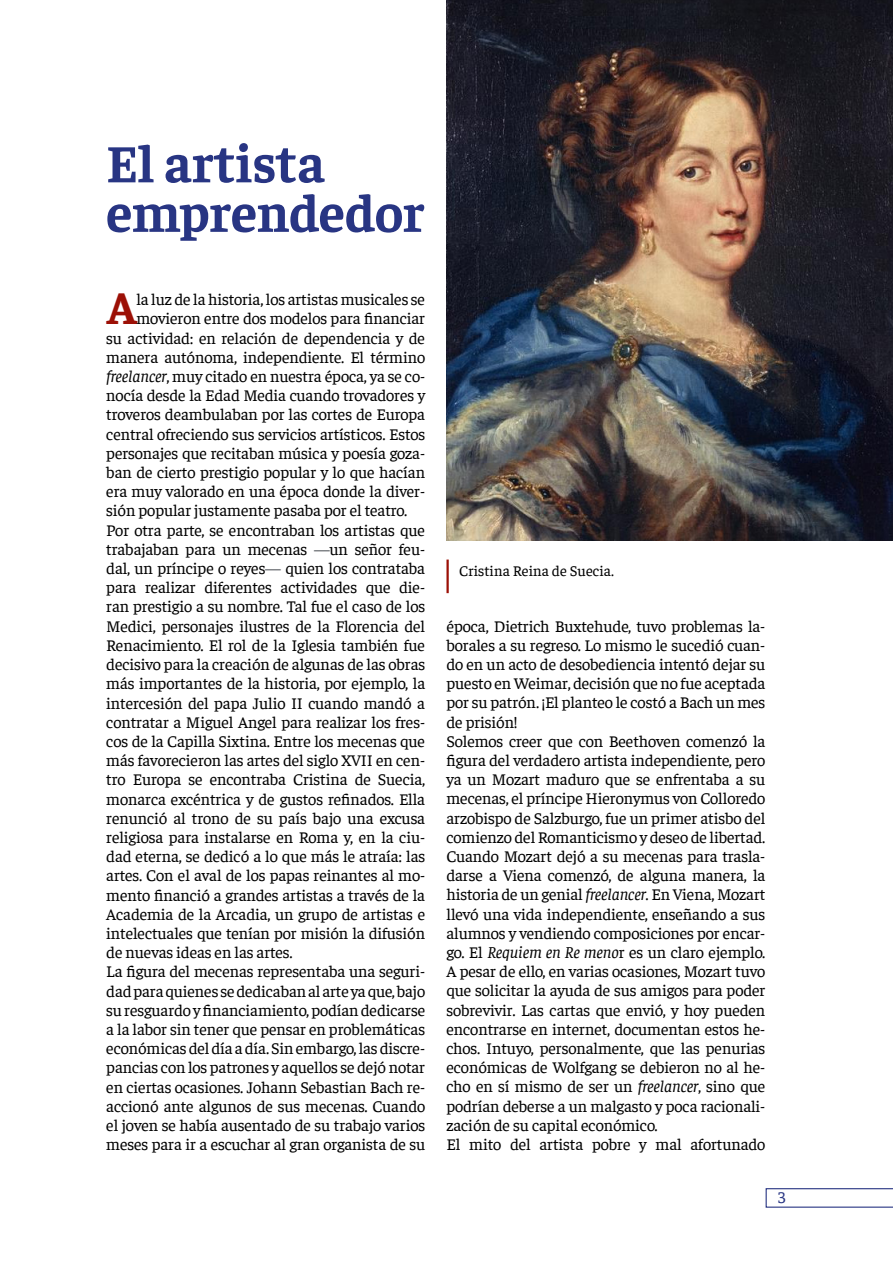
<style>
.page{position:relative;width:893px;height:1263px;background:#fff}
.page>*{position:absolute;margin:0;border:0;box-sizing:border-box;transform-origin:0 0}
.TITULAR{font:700 54px "Faustina";letter-spacing:-.01em;color:#283583}
.TEXTO{font:700 46.2px "Faustina";color:#9c1006}
.TEXTO-2{font:16.5px/19.2px "Faustina";letter-spacing:-.01em;color:#000;text-align:justify}
.t1{font:16.5px "Faustina";color:#283583}
.TEXTO-3{font:15px "Faustina";color:#000}
.s1{font-style:italic}
.s2{font-size:15.75px;color:#4d5156}
</style>
<div class="page">
<svg style="left:766px;top:1188px;width:127px;height:20px"></svg>
<img style="left:446px;top:0;width:447px;height:540px">
<hr style="left:446px;top:559px;width:3px;height:34px;background:#9c1006">
<p class="TITULAR" style="left:106px;top:126px;width:220px">El artista</p>
<p class="TITULAR" style="left:106px;top:176px;width:320px">emprendedor</p>
<p class="TEXTO" style="left:107px;top:276px;width:32px">A</p>
<p class="TEXTO-2" style="left:136px;top:289px;width:290px">la luz de la historia, los artistas musicales se</p>
<p class="TEXTO-2" style="left:136px;top:308px;width:290px">movieron entre dos modelos para financiar</p>
<p class="TEXTO-2" style="left:106px;top:327px;width:320px">su actividad: en relación de dependencia y de</p>
<p class="TEXTO-2" style="left:106px;top:346px;width:320px">manera autónoma, independiente. El término</p>
<p class="TEXTO-2" style="left:106px;top:366px;width:320px"><span class="s1">freelancer</span>, muy citado en nuestra época, ya se co-</p>
<p class="TEXTO-2" style="left:106px;top:385px;width:320px">nocía desde la Edad Media cuando trovadores y</p>
<p class="TEXTO-2" style="left:106px;top:404px;width:320px">troveros deambulaban por las cortes de Europa</p>
<p class="TEXTO-2" style="left:106px;top:423px;width:320px">central ofreciendo sus servicios artísticos. Estos</p>
<p class="TEXTO-2" style="left:106px;top:442px;width:320px">personajes que recitaban música y poesía goza-</p>
<p class="TEXTO-2" style="left:106px;top:462px;width:320px">ban de cierto prestigio popular y lo que hacían</p>
<p class="TEXTO-2" style="left:106px;top:481px;width:320px">era muy valorado en una época donde la diver-</p>
<p class="TEXTO-2" style="left:106px;top:500px;width:302px">sión popular justamente pasaba por el teatro.</p>
<p class="TEXTO-2" style="left:106px;top:519px;width:320px">Por otra parte, se encontraban los artistas que trabajaban para un mecenas <span class="s2">—</span>un señor feu&shy;dal, un príncipe o reyes<span class="s2">—</span> quien los contrataba para realizar diferentes actividades que die&shy;ran prestigio a su nombre. Tal fue el caso de los Medici, personajes ilustres de la Florencia del Renacimiento. El rol de la Iglesia también fue decisivo para la creación de algunas de las obras más importantes de la historia, por ejemplo, la intercesión del papa Julio II cuando mandó a contratar a Miguel Angel para realizar los fres&shy;cos de la Capilla Sixtina. Entre los mecenas que más favorecieron las artes del siglo XVII en cen&shy;tro Europa se encontraba Cristina de Suecia, monarca excéntrica y de gustos refinados. Ella renunció al trono de su país bajo una excusa religiosa para instalarse en Roma y, en la ciu&shy;dad eterna, se dedicó a lo que más le atraía: las artes. Con el aval de los papas reinantes al mo&shy;mento financió a grandes artistas a través de la Academia de la Arcadia, un grupo de artistas e intelectuales que tenían por misión la difusión de nuevas ideas en las artes.</p>
<p class="TEXTO-2" style="left:106px;top:961px;width:320px">La figura del mecenas representaba una seguri&shy;dad para quienes se dedicaban al arte ya que, bajo su resguardo y financiamiento, podían dedicarse a la labor sin tener que pensar en problemáticas económicas del día a día. Sin embargo, las discre&shy;pancias con los patrones y aquellos se dejó notar en ciertas ocasiones. Johann Sebastian Bach re&shy;accionó ante algunos de sus mecenas. Cuando el joven se había ausentado de su trabajo varios meses para ir a escuchar al gran organista de su</p>
<p class="TEXTO-3" style="left:459px;top:561px;width:156px">Cristina Reina de Suecia.</p>
<p class="TEXTO-2" style="left:446px;top:615px;width:320px">época, Dietrich Buxtehude, tuvo problemas la&shy;borales a su regreso. Lo mismo le sucedió cuan&shy;do en un acto de desobediencia intentó dejar su puesto en Weimar, decisión que no fue aceptada por su patrón. ¡El planteo le costó a Bach un mes de prisión!</p>
<p class="TEXTO-2" style="left:446px;top:730px;width:320px">Solemos creer que con Beethoven comenzó la figura del verdadero artista independiente, pero ya un Mozart maduro que se enfrentaba a su mecenas, el príncipe Hieronymus von Colloredo arzobispo de Salzburgo, fue un primer atisbo del comienzo del Romanticismo y deseo de libertad.<br>Cuando Mozart dejó a su mecenas para trasla&shy;darse a Viena comenzó, de alguna manera, la historia de un genial <span class="s1">freelancer</span>. En Viena, Mozart llevó una vida independiente, enseñando a sus alumnos y vendiendo composiciones por encar&shy;go. El <span class="s1">Requiem en Re meno</span>r es un claro ejemplo.<br>A pesar de ello, en varias ocasiones, Mozart tuvo que solicitar la ayuda de sus amigos para poder sobrevivir. Las cartas que envió, y hoy pueden encontrarse en internet, documentan estos he&shy;chos. Intuyo, personalmente, que las penurias económicas de Wolfgang se debieron no al he&shy;cho en sí mismo de ser un <span class="s1">freelancer</span>, sino que podrían deberse a un malgasto y poca racionali&shy;zación de su capital económico.</p>
<p class="TEXTO-2" style="left:446px;top:1134px;width:320px">El mito del artista pobre y mal afortunado</p>
<p class="t1" style="left:778px;top:1186px;width:9px">3</p>
</div>
